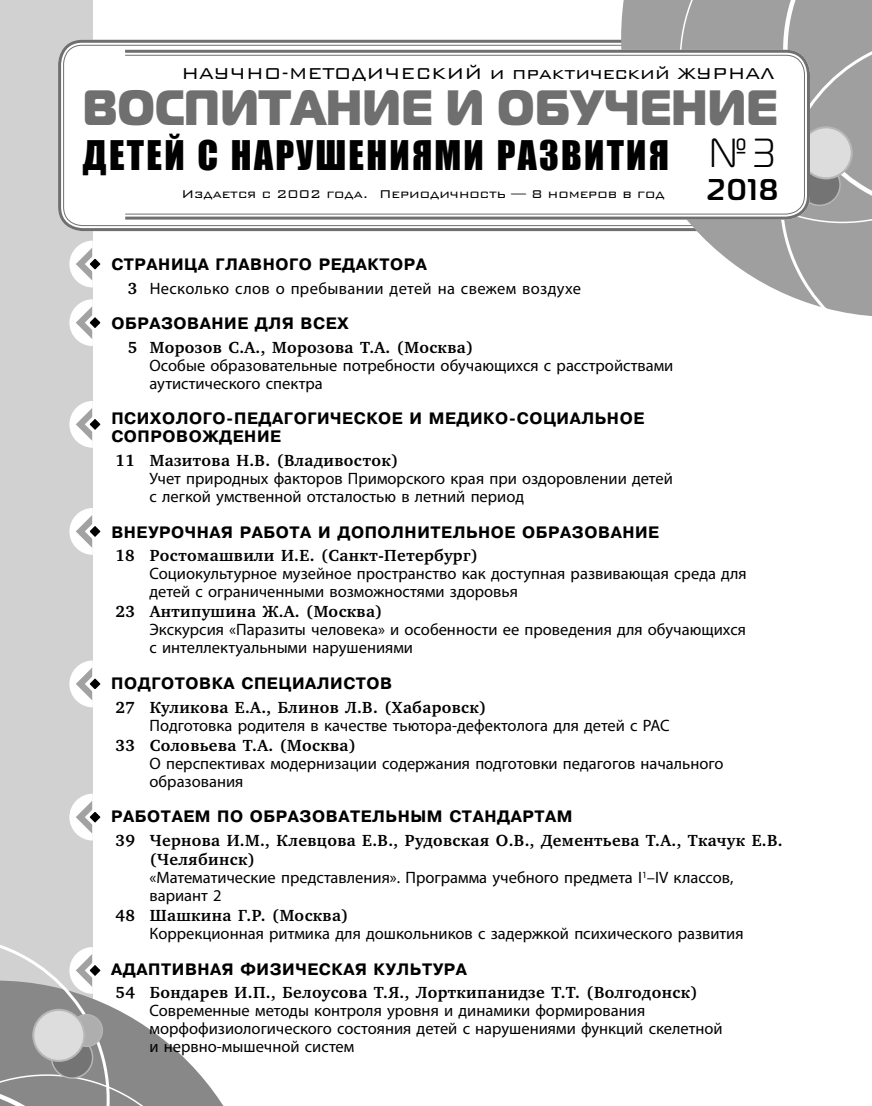
<style>
.page{position:relative;width:872px;height:1106px;background:#fff}
.page>*{position:absolute;margin:0;border:0;box-sizing:border-box;transform-origin:0 0}
.t1{font:900 49.5px "Magistral";letter-spacing:.01em;color:#6f6f6f;scale:.9 1}
.t2{font:40.5px "Magistral";color:#000}
.t3{font:37.5px "Impact";letter-spacing:.06em;color:#000}
.t4{font:700 30px "Magistral";color:#000}
.t5{font:21px "Bank Gothic Lt BT";color:#000}
.t6{font:16.5px/18px "Myriad Pro";color:#000}
.t7{font:700 16.5px/19.5px "Charter ITC";letter-spacing:.025em;color:#000}
.t8{font:700 16.5px/18px "Pragmatica";letter-spacing:.035em;color:#000}
.t9{font:16.5px "Myriad Pro";letter-spacing:.02em;color:#000}
.t10{font:15px "Bank Gothic Lt BT";color:#000}
.s1{font-family:"Charter ITC";font-weight:700}
</style>
<div class="page">
<div style="left:0;top:0;width:92px;height:1106px;background:#d1d1d1"></div>
<svg style="left:58px;top:38px;width:563px;height:195px"></svg>
<svg style="left:621px;top:0;width:158px;height:291px"></svg>
<div style="left:679px;top:0;width:100px;height:47px;background:#9f9f9f"></div>
<svg style="left:779px;top:0;width:93px;height:316px;background:#a7a7a7"></svg>
<svg style="left:69px;top:241px;width:32px;height:46px"></svg>
<svg style="left:69px;top:299px;width:32px;height:47px"></svg>
<svg style="left:69px;top:401px;width:32px;height:47px"></svg>
<svg style="left:69px;top:508px;width:32px;height:47px"></svg>
<svg style="left:69px;top:660px;width:32px;height:47px"></svg>
<svg style="left:69px;top:793px;width:32px;height:47px"></svg>
<svg style="left:0;top:935px;width:224px;height:171px"></svg>
<div style="left:52px;top:1037px;width:41px;height:41px;background:#747474;border-radius:50%"></div>
<div style="left:51px;top:1036px;width:42px;height:42px;border:2px solid #b7b7b7;border-radius:50%"></div>
<div style="left:799px;top:164px;width:41px;height:41px;background:#747474;border-radius:50%"></div>
<div style="left:798px;top:163px;width:42px;height:43px;border:2px solid #b7b7b7;border-radius:50%"></div>
<div style="left:71px;top:1014px;width:31px;height:32px;background:#aeaeae;border-radius:50%"></div>
<div style="left:70px;top:1014px;width:33px;height:33px;border:1px solid #b7b7b7;border-radius:50%"></div>
<div style="left:33px;top:1009px;width:51px;height:51px;background:#ddd;border-radius:50%"></div>
<div style="left:32px;top:1008px;width:53px;height:53px;border:2px solid #b7b7b7;border-radius:50%"></div>
<div style="left:800px;top:127px;width:51px;height:51px;background:#ddd;border-radius:50%"></div>
<div style="left:799px;top:126px;width:53px;height:53px;border:2px solid #b7b7b7;border-radius:50%"></div>
<svg style="left:119px;top:47px;width:694px;height:176px"></svg>
<svg style="left:122px;top:48px;width:689px;height:173px"></svg>
<p class="t5" style="left:181px;top:63px;width:595px">НАУЧНО-МЕТОДИЧЕСКИЙ и практический ЖУРНАЛ</p>
<h1 class="t1" style="left:83px;top:71px;width:773px">ВОСПИТАНИЕ И ОБУЧЕНИЕ</h1>
<h3 class="t3" style="left:82px;top:126px;width:588px">ДЕТЕЙ С НАРУШЕНИЯМИ РАЗВИТИЯ</h3>
<p class="t10" style="left:181px;top:186px;width:484px">Издается с 2002 года. Периодичность — 8 номеров в год</p>
<h2 class="t2" style="left:709px;top:128px;width:68px">№3</h2>
<h3 class="t4" style="left:706px;top:170px;width:73px">2018</h3>
<p class="t8" style="left:111px;top:256px;width:317px">СТРАНИЦА ГЛАВНОГО РЕДАКТОРА</p>
<p class="t9" style="left:128px;top:278px;width:455px"><span class="s1">3</span> Несколько слов о пребывании детей на свежем воздухе</p>
<p class="t8" style="left:111px;top:315px;width:239px">ОБРАЗОВАНИЕ ДЛЯ ВСЕХ</p>
<p class="t7" style="left:128px;top:338px;width:347px">5 Морозов С.А., Морозова Т.А. (Москва)</p>
<p class="t6" style="left:149px;top:356px;width:525px">Особые образовательные потребности обучающихся с расстройствами аутистического спектра</p>
<p class="t8" style="left:111px;top:410px;width:534px">ПСИХОЛОГО-ПЕДАГОГИЧЕСКОЕ И МЕДИКО-СОЦИАЛЬНОЕ<br>СОПРОВОЖДЕНИЕ</p>
<p class="t7" style="left:115px;top:451px;width:284px">11 Мазитова Н.В. (Владивосток)</p>
<p class="t6" style="left:149px;top:469px;width:525px">Учет природных факторов Приморского края при оздоровлении детей с легкой умственной отсталостью в летний период</p>
<p class="t8" style="left:111px;top:523px;width:549px">ВНЕУРОЧНАЯ РАБОТА И ДОПОЛНИТЕЛЬНОЕ ОБРАЗОВАНИЕ</p>
<p class="t7" style="left:115px;top:546px;width:364px">18 Ростомашвили И.Е. (Санкт-Петербург)</p>
<p class="t6" style="left:149px;top:564px;width:599px">Социокультурное музейное пространство как доступная развивающая среда для детей с ограниченными возможностями здоровья</p>
<p class="t7" style="left:115px;top:602px;width:268px">23 Антипушина Ж.А. (Москва)</p>
<p class="t6" style="left:149px;top:620px;width:598px">Экскурсия «Паразиты человека» и особенности ее проведения для обучающихся с интеллектуальными нарушениями</p>
<p class="t8" style="left:111px;top:674px;width:282px">ПОДГОТОВКА СПЕЦИАЛИСТОВ</p>
<p class="t7" style="left:115px;top:697px;width:372px">27 Куликова Е.А., Блинов Л.В. (Хабаровск)</p>
<p class="t6" style="left:149px;top:716px;width:522px">Подготовка родителя в качестве тьютора-дефектолога для детей с РАС</p>
<p class="t7" style="left:115px;top:735px;width:242px">33 Соловьева Т.А. (Москва)</p>
<p class="t6" style="left:149px;top:753px;width:575px">О перспективах модернизации содержания подготовки педагогов начального образования</p>
<p class="t8" style="left:111px;top:807px;width:462px">РАБОТАЕМ ПО ОБРАЗОВАТЕЛЬНЫМ СТАНДАРТАМ</p>
<p class="t7" style="left:150px;top:830px;width:634px;text-indent:-34px">39 Чернова И.М., Клевцова Е.В., Рудовская О.В., Дементьева Т.А., Ткачук Е.В. (Челябинск)</p>
<p class="t6" style="left:149px;top:868px;width:585px">«Математические представления». Программа учебного предмета I<sup>1</sup>–IV классов, вариант 2</p>
<p class="t7" style="left:115px;top:906px;width:234px">48 Шашкина Г.Р. (Москва)</p>
<p class="t6" style="left:149px;top:924px;width:595px">Коррекционная ритмика для дошкольников с задержкой психического развития</p>
<p class="t8" style="left:111px;top:960px;width:357px">АДАПТИВНАЯ ФИЗИЧЕСКАЯ КУЛЬТУРА</p>
<p class="t7" style="left:115px;top:983px;width:583px">54 Бондарев И.П., Белоусова Т.Я., Лорткипанидзе Т.Т. (Волгодонск)</p>
<p class="t6" style="left:149px;top:1001px;width:574px">Современные методы контроля уровня и динамики формирования морфофизиологического состояния детей с нарушениями функций скелетной и нервно-мышечной систем</p>
</div>
